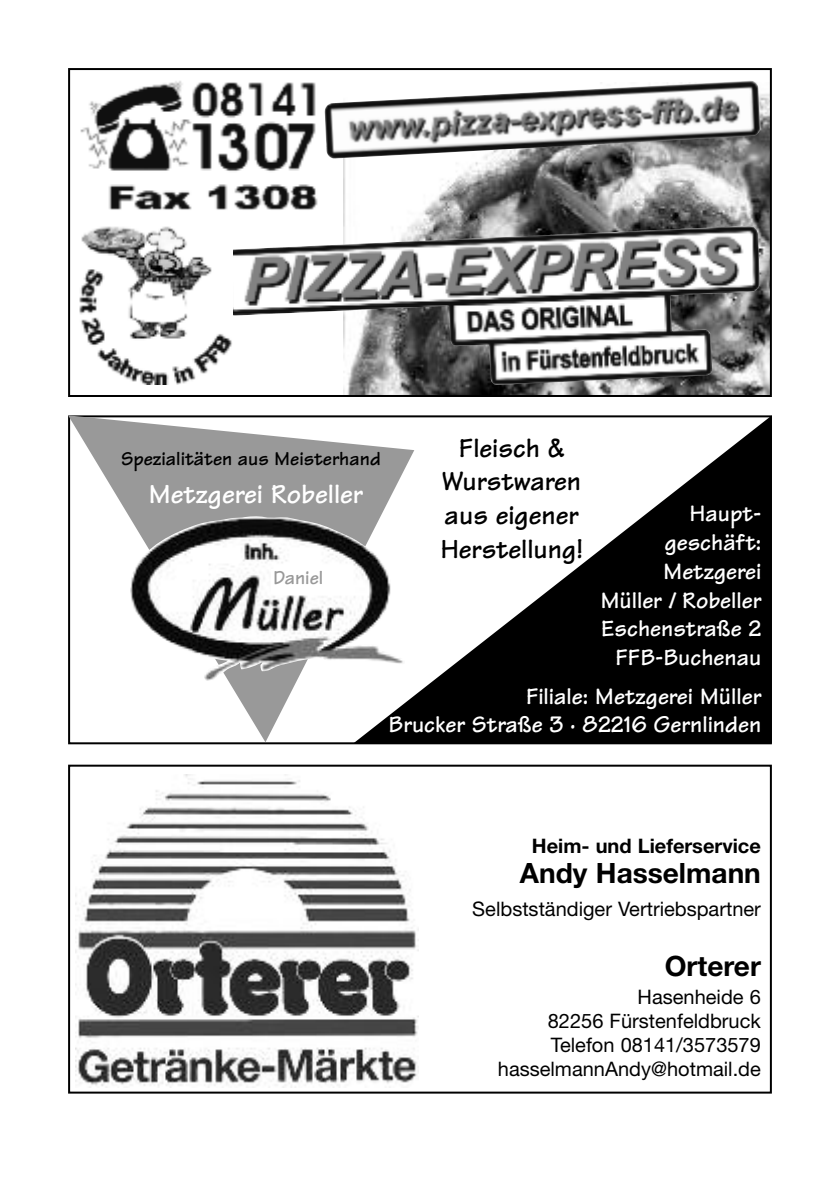
<style>
.page{position:relative;width:840px;height:1191px;background:#fff}
.page>*{position:absolute;margin:0;border:0;box-sizing:border-box;transform-origin:0 0}
.t1{font:700 28px/33.6px "Tekton";color:#000;text-align:center}
.t2{font:700 28px "Helvetica Neue LT Std";color:#000}
.t3{font:700 28px "Tekton";color:#fff}
.t4{font:700 24px/28.8px "Tekton";color:#fff;text-align:right}
.t5{font:20px/24px "Helvetica Neue LT Std";color:#000;text-align:right}
.t6{font:700 20px "Tekton";color:#000}
.t7{font:700 20px "Helvetica Neue LT Std";color:#000}
.t8{font:700 20px "Tekton";color:#999}
</style>
<div class="page">
<svg style="left:68px;top:415px;width:285px;height:327px"></svg>
<svg style="left:353px;top:415px;width:418px;height:328px;fill:#000"></svg>
<img style="left:129px;top:516px;width:275px;height:165px">
<div style="left:271px;top:569px;width:79px;height:25px;background:#fff"></div>
<svg style="left:144px;top:80px;width:611px;height:305px"></svg>
<img style="left:343px;top:82px;width:425px;height:312px">
<div style="left:68px;top:68px;width:703px;height:329px;border:2px solid #000"></div>
<img style="left:754px;top:228px;width:5px;height:55px">
<img style="left:80px;top:80px;width:238px;height:130px">
<img style="left:79px;top:226px;width:153px;height:158px">
<img style="left:327px;top:94px;width:169px;height:12px">
<img style="left:75px;top:774px;width:343px;height:313px">
<div style="left:68px;top:764px;width:703px;height:329px;border:2px solid #000"></div>
<p class="t6" style="left:121px;top:452px;width:261px">Spezialitäten aus Meisterhand</p>
<p class="t3" style="left:148px;top:484px;width:216px">Metzgerei Robeller</p>
<p class="t8" style="left:273px;top:571px;width:51px">Daniel</p>
<p class="t1" style="left:440px;top:435px;width:144px">Fleisch &amp;<br>Wurstwaren aus eigener<br>Herstellung!</p>
<p class="t4" style="left:600px;top:502px;width:162px">Haupt&shy;geschäft:<br>Metzgerei<br>Müller / Robeller<br>Eschenstraße 2<br>FFB-Buchenau</p>
<p class="t4" style="left:388px;top:685px;width:374px">Filiale: Metzgerei Müller<br>Brucker Straße 3 · 82216 Gernlinden</p>
<p class="t7" style="left:531px;top:838px;width:230px">Heim- und Lieferservice</p>
<p class="t2" style="left:519px;top:862px;width:242px">Andy Hasselmann</p>
<p class="t5" style="left:472px;top:899px;width:290px">Selbstständiger Vertriebspartner</p>
<p class="t2" style="left:664px;top:956px;width:97px">Orterer</p>
<p class="t5" style="left:497px;top:987px;width:264px">Hasenheide 6<br>82256 Fürstenfeldbruck<br>Telefon 08141/3573579 hasselmannAndy@hotmail.de</p>
</div>
